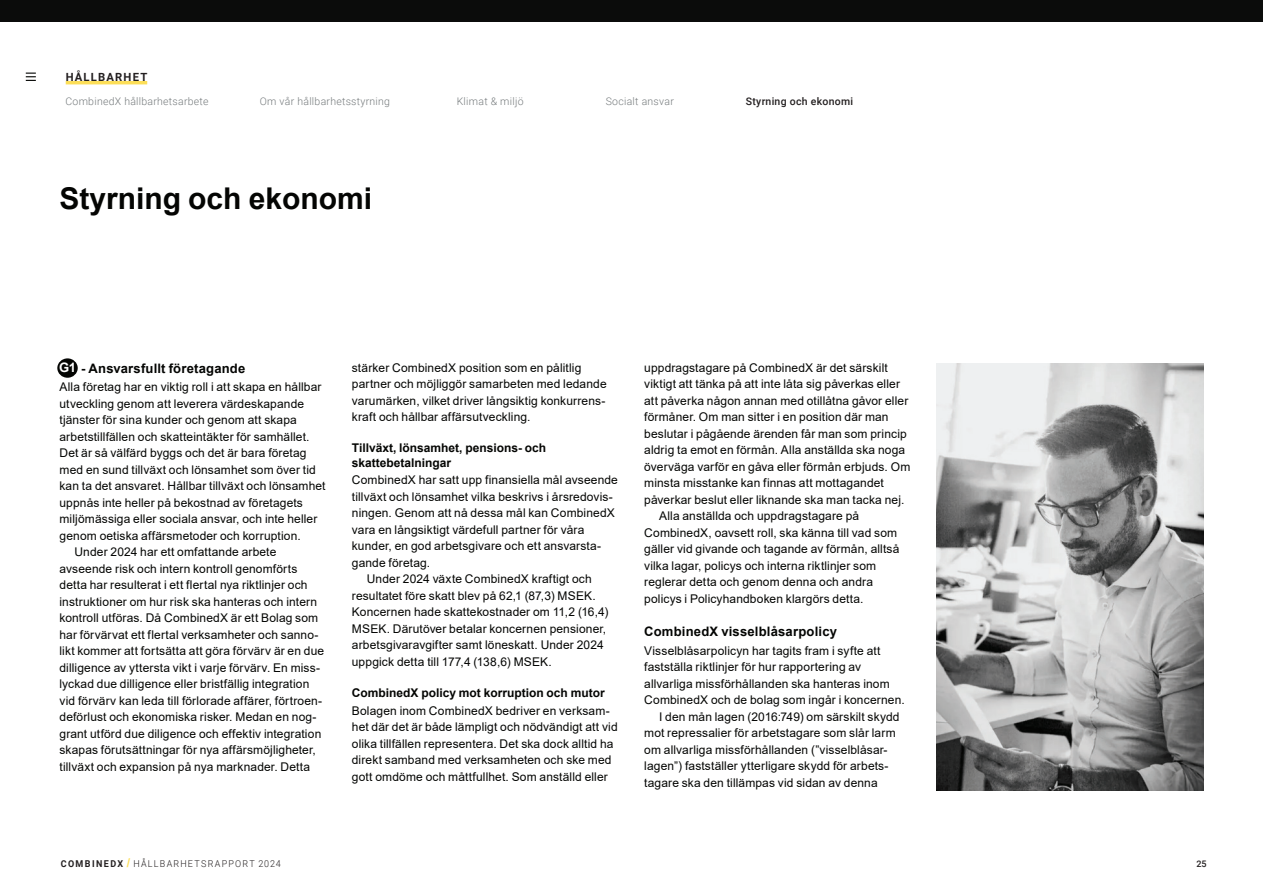
<style>
.page{position:relative;width:1263px;height:893px;background:#fff}
.page>*{position:absolute;margin:0;border:0;box-sizing:border-box;transform-origin:0 0}
.t1{font:700 30px "Arial";color:#040503}
.t2{font:700 13.05px "Arial";letter-spacing:.015em;color:#040503}
.t3{font:12px/16.5px "Arial";letter-spacing:.01em;color:#040503}
.t4{font:700 12px/14.4px "Arial";color:#040503}
.t5{font:700 11.25px "Roboto";letter-spacing:.105em;color:#231f20}
.t6{font:300 10.5px "Roboto";letter-spacing:.025em;color:#767b7d}
.t7{font:500 10.5px "Roboto";letter-spacing:.025em;color:#231f20}
.t8{font:300 9.45px "Roboto";letter-spacing:.135em;color:#231f20;scale:.95 1}
.t9{font:500 9px "Roboto";color:#231f20}
.s1{color:#fff}
.s2{font-weight:700}
.s3{font-family:"Arial";font-weight:900;font-size:12px;color:#fcde58}
</style>
<div class="page">
<div style="left:0;top:0;width:1263px;height:21px;background:#0b0c0b"></div>
<hr style="left:66px;top:81px;width:81px;height:3px;background:#fcde58">
<svg style="left:26px;top:73px;width:9px;height:8px"></svg>
<img style="left:936px;top:363px;width:267px;height:428px">
<div style="left:57px;top:358px;width:21px;height:20px;background:#040503;border-radius:50%"></div>
<p class="t5" style="left:66px;top:69px;width:83px">HÅLLBARHET</p>
<p class="t6" style="left:66px;top:94px;width:145px">CombinedX hållbarhetsarbete</p>
<p class="t6" style="left:260px;top:94px;width:132px">Om vår hållbarhetsstyrning</p>
<p class="t6" style="left:457px;top:94px;width:68px">Klimat &amp; miljö</p>
<p class="t6" style="left:606px;top:94px;width:70px">Socialt ansvar</p>
<p class="t7" style="left:746px;top:94px;width:109px">Styrning och ekonomi</p>
<h1 class="t1" style="left:60px;top:177px;width:314px">Styrning och ekonomi</h1>
<p class="t2" style="left:59px;top:359px;width:188px"><span class="s1">G1</span> - Ansvarsfullt företagande</p>
<p class="t3" style="left:60px;top:379px;width:263px">Alla företag har en viktig roll i att skapa en hållbar</p>
<p class="t3" style="left:60px;top:395px;width:246px">utveckling genom att leverera värdeskapande</p>
<p class="t3" style="left:60px;top:412px;width:239px">tjänster för sina kunder och genom att skapa</p>
<p class="t3" style="left:60px;top:428px;width:251px">arbetstillfällen och skatteintäkter för samhället.</p>
<p class="t3" style="left:60px;top:445px;width:248px">Det är så välfärd byggs och det är bara företag</p>
<p class="t3" style="left:60px;top:461px;width:258px">med en sund tillväxt och lönsamhet som över tid</p>
<p class="t3" style="left:60px;top:478px;width:267px">kan ta det ansvaret. Hållbar tillväxt och lönsamhet</p>
<p class="t3" style="left:60px;top:494px;width:245px">uppnås inte heller på bekostnad av företagets</p>
<p class="t3" style="left:60px;top:511px;width:259px">miljömässiga eller sociala ansvar, och inte heller</p>
<p class="t3" style="left:60px;top:527px;width:243px">genom oetiska affärsmetoder och korruption.</p>
<p class="t3" style="left:74px;top:544px;width:203px">Under 2024 har ett omfattande arbete</p>
<p class="t3" style="left:60px;top:560px;width:239px">avseende risk och intern kontroll genomförts</p>
<p class="t3" style="left:60px;top:577px;width:250px">detta har resulterat i ett flertal nya riktlinjer och</p>
<p class="t3" style="left:60px;top:593px;width:259px">instruktioner om hur risk ska hanteras och intern</p>
<p class="t3" style="left:60px;top:610px;width:260px">kontroll utföras. Då CombinedX är ett Bolag som</p>
<p class="t3" style="left:60px;top:626px;width:261px">har förvärvat ett flertal verksamheter och sanno-</p>
<p class="t3" style="left:60px;top:643px;width:266px">likt kommer att fortsätta att göra förvärv är en due</p>
<p class="t3" style="left:60px;top:659px;width:262px">dilligence av yttersta vikt i varje förvärv. En miss-</p>
<p class="t3" style="left:60px;top:676px;width:251px">lyckad due dilligence eller bristfällig integration</p>
<p class="t3" style="left:60px;top:692px;width:264px">vid förvärv kan leda till förlorade affärer, förtroen-</p>
<p class="t3" style="left:60px;top:709px;width:259px">deförlust och ekonomiska risker. Medan en nog-</p>
<p class="t3" style="left:60px;top:725px;width:263px">grant utförd due diligence och effektiv integration</p>
<p class="t3" style="left:60px;top:742px;width:258px">skapas förutsättningar för nya affärsmöjligheter,</p>
<p class="t3" style="left:60px;top:758px;width:252px">tillväxt och expansion på nya marknader. Detta</p>
<p class="t3" style="left:352px;top:359px;width:256px">stärker CombinedX position som en pålitlig partner och möjliggör samarbeten med ledande varumärken, vilket driver långsiktig konkurrens&shy;kraft och hållbar affärsutveckling.</p>
<p class="t4" style="left:352px;top:441px;width:196px">Tillväxt, lönsamhet, pensions- och skattebetalningar</p>
<p class="t3" style="left:352px;top:472px;width:268px">CombinedX har satt upp finansiella mål avseende</p>
<p class="t3" style="left:352px;top:488px;width:262px">tillväxt och lönsamhet vilka beskrivs i årsredovis-</p>
<p class="t3" style="left:352px;top:505px;width:265px">ningen. Genom att nå dessa mål kan CombinedX</p>
<p class="t3" style="left:352px;top:521px;width:234px">vara en långsiktigt värdefull partner för våra</p>
<p class="t3" style="left:352px;top:538px;width:251px">kunder, en god arbetsgivare och ett ansvarsta-</p>
<p class="t3" style="left:352px;top:554px;width:80px">gande företag.</p>
<p class="t3" style="left:367px;top:571px;width:227px">Under 2024 växte CombinedX kraftigt och</p>
<p class="t3" style="left:352px;top:587px;width:245px">resultatet före skatt blev på 62,1 (87,3) MSEK.</p>
<p class="t3" style="left:352px;top:604px;width:258px">Koncernen hade skattekostnader om 11,2 (16,4)</p>
<p class="t3" style="left:352px;top:620px;width:256px">MSEK. Därutöver betalar koncernen pensioner,</p>
<p class="t3" style="left:352px;top:637px;width:253px">arbetsgivaravgifter samt löneskatt. Under 2024</p>
<p class="t3" style="left:352px;top:653px;width:202px">uppgick detta till 177,4 (138,6) MSEK.</p>
<p class="t4" style="left:352px;top:686px;width:254px">CombinedX policy mot korruption och mutor</p>
<p class="t3" style="left:352px;top:702px;width:267px">Bolagen inom CombinedX bedriver en verksam&shy;het där det är både lämpligt och nödvändigt att vid olika tillfällen representera. Det ska dock alltid ha direkt samband med verksamheten och ske med gott omdöme och måttfullhet. Som anställd eller</p>
<p class="t3" style="left:644px;top:359px;width:245px">uppdragstagare på CombinedX är det särskilt</p>
<p class="t3" style="left:644px;top:376px;width:257px">viktigt att tänka på att inte låta sig påverkas eller</p>
<p class="t3" style="left:644px;top:392px;width:266px">att påverka någon annan med otillåtna gåvor eller</p>
<p class="t3" style="left:644px;top:409px;width:246px">förmåner. Om man sitter i en position där man</p>
<p class="t3" style="left:644px;top:425px;width:264px">beslutar i pågående ärenden får man som princip</p>
<p class="t3" style="left:644px;top:442px;width:262px">aldrig ta emot en förmån. Alla anställda ska noga</p>
<p class="t3" style="left:644px;top:458px;width:268px">överväga varför en gåva eller förmån erbjuds. Om</p>
<p class="t3" style="left:644px;top:475px;width:241px">minsta misstanke kan finnas att mottagandet</p>
<p class="t3" style="left:644px;top:491px;width:262px">påverkar beslut eller liknande ska man tacka nej.</p>
<p class="t3" style="left:659px;top:508px;width:202px">Alla anställda och uppdragstagare på</p>
<p class="t3" style="left:644px;top:524px;width:254px">CombinedX, oavsett roll, ska känna till vad som</p>
<p class="t3" style="left:644px;top:541px;width:257px">gäller vid givande och tagande av förmån, alltså</p>
<p class="t3" style="left:644px;top:557px;width:234px">vilka lagar, policys och interna riktlinjer som</p>
<p class="t3" style="left:644px;top:574px;width:230px">reglerar detta och genom denna och andra</p>
<p class="t3" style="left:644px;top:590px;width:221px">policys i Policyhandboken klargörs detta.</p>
<p class="t2" style="left:644px;top:622px;width:194px">CombinedX visselblåsarpolicy</p>
<p class="t3" style="left:644px;top:642px;width:238px">Visselblåsarpolicyn har tagits fram i syfte att</p>
<p class="t3" style="left:644px;top:658px;width:218px">fastställa riktlinjer för hur rapportering av</p>
<p class="t3" style="left:644px;top:675px;width:247px">allvarliga missförhållanden ska hanteras inom</p>
<p class="t3" style="left:644px;top:691px;width:262px">CombinedX och de bolag som ingår i koncernen.</p>
<p class="t3" style="left:659px;top:708px;width:242px">I den mån lagen (2016:749) om särskilt skydd</p>
<p class="t3" style="left:644px;top:724px;width:253px">mot repressalier för arbetstagare som slår larm</p>
<p class="t3" style="left:644px;top:741px;width:245px">om allvarliga missförhållanden (”visselblåsar-</p>
<p class="t3" style="left:644px;top:757px;width:246px">lagen”) fastställer ytterligare skydd för arbets-</p>
<p class="t3" style="left:644px;top:774px;width:235px">tagare ska den tillämpas vid sidan av denna</p>
<p class="t8" style="left:61px;top:857px;width:233px"><span class="s2">COMBINEDX</span> <span class="s3">/</span> HÅLLBARHETSRAPPORT 2024</p>
<p class="t9" style="left:1196px;top:858px;width:12px">25</p>
</div>
